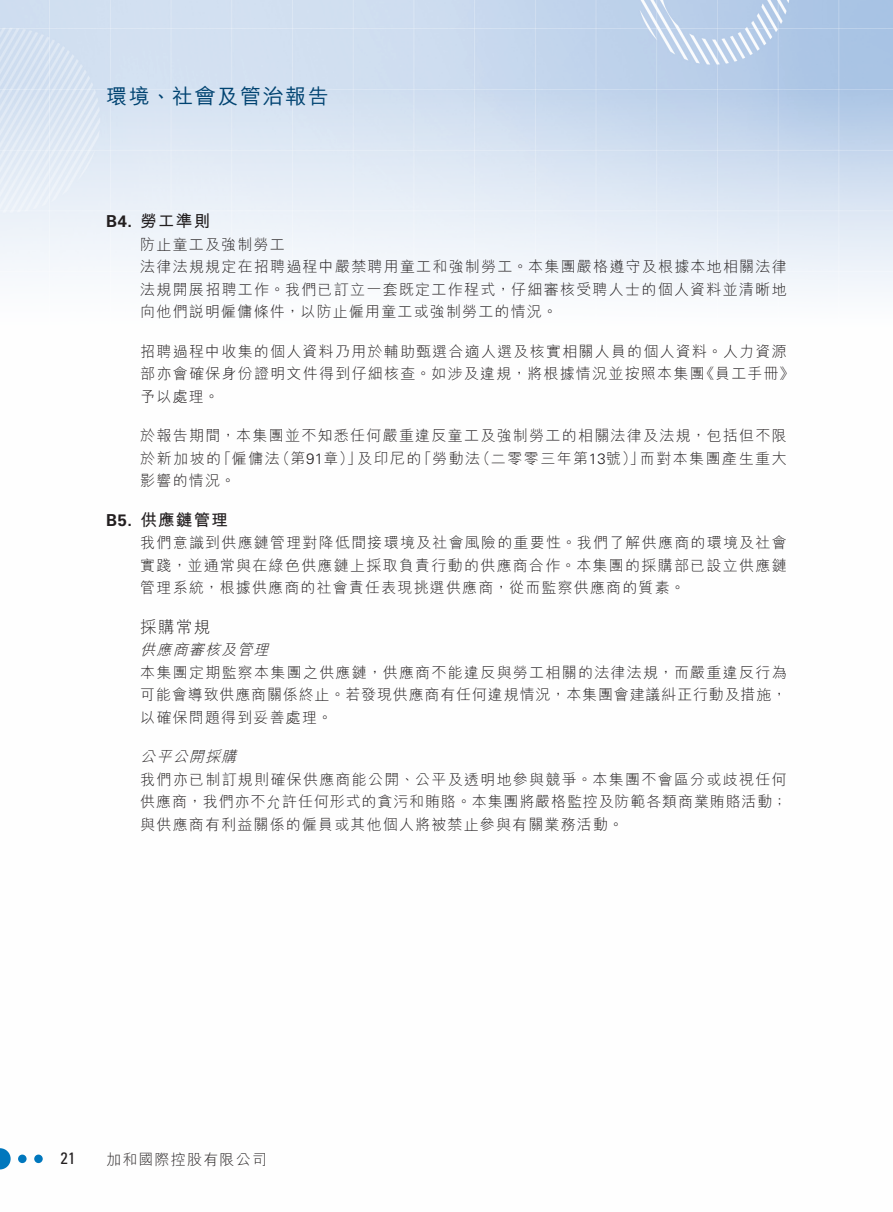
<style>
.page{position:relative;width:893px;height:1212px;background:#fff}
.page>*{position:absolute;margin:0;border:0;box-sizing:border-box;transform-origin:0 0}
.t1{font:500 21px "M Hei HK";letter-spacing:.08em;color:#004371}
.t2{font:700 16.5px "M Hei HK";letter-spacing:.08em;color:#231f20}
.t3{font:700 16.5px "Univers LT Std";color:#231f20}
.t4{font:300 16.5px "M Hei HK";color:#231f20}
.t5{font:condensed 16.5px "Univers LT Std";color:#231f20}
.t6{font:300 15px/22.5px "M Hei HK";letter-spacing:.08em;color:#231f20}
.t7{font:italic 300 15px "M Hei HK";color:#231f20}
.s1{font-family:"Univers LT Std"}
</style>
<div class="page">
<img style="left:0;top:0;width:893px;height:1170px">
<svg style="left:0;top:1148px;width:11px;height:21px"></svg>
<div style="left:18px;top:1154px;width:9px;height:9px;background:#0077bd;border-radius:50%"></div>
<svg style="left:34px;top:1154px;width:9px;height:9px"></svg>
<h1 class="t1" style="left:106px;top:81px;width:224px">環境、社會及管治報告</h1>
<p class="t3" style="left:106px;top:212px;width:27px">B4.</p>
<p class="t3" style="left:106px;top:510px;width:27px">B5.</p>
<p class="t2" style="left:140px;top:209px;width:71px">勞工準則</p>
<p class="t6" style="left:140px;top:233px;width:648px">防止童工及強制勞工<br>法律法規規定在招聘過程中嚴禁聘用童工和強制勞工。本集團嚴格遵守及根據本地相關法律法規開展招聘工作。我們已訂立一套既定工作程式，仔細審核受聘人士的個人資料並清晰地向他們說明僱傭條件，以防止僱用童工或強制勞工的情況。</p>
<p class="t6" style="left:700px;top:340px;width:96px;text-indent:-559px">招聘過程中收集的個人資料乃用於輔助甄選合適人選及核實相關人員的個人資料。人力資源《員工手冊《</p>
<p class="t6" style="left:140px;top:362px;width:566px">部亦會確保身份證明文件得到仔細核查。如涉及違規，將根據情況並按照本集團予以處理。</p>
<p class="t6" style="left:140px;top:424px;width:648px;text-align:right">於報告期間，本集團並不知悉任何嚴重違反童工及強制勞工的相關法律及法規，包括但不限而對本集團產生重大</p>
<p class="t6" style="left:216px;top:447px;width:65px">「僱傭法</p>
<p class="t6" style="left:275px;top:447px;width:88px">（第<span class="s1">91</span>章）」</p>
<p class="t6" style="left:476px;top:447px;width:171px">（二零零三年第<span class="s1">13</span>號）」</p>
<p class="t6" style="left:140px;top:447px;width:97px">於新加坡的影響的情況。</p>
<p class="t2" style="left:140px;top:508px;width:89px">供應鏈管理</p>
<p class="t6" style="left:417px;top:447px;width:65px">「勞動法</p>
<p class="t6" style="left:357px;top:447px;width:66px">及印尼的</p>
<p class="t6" style="left:140px;top:531px;width:648px;text-align:justify">我們意識到供應鏈管理對降低間接環境及社會風險的重要性。我們了解供應商的環境及社會實踐，並通常與在綠色供應鏈上採取負責行動的供應商合作。本集團的採購部已設立供應鏈管理系統，根據供應商的社會責任表現挑選供應商，從而監察供應商的質素。</p>
<p class="t4" style="left:140px;top:618px;width:71px">採購常規</p>
<p class="t7" style="left:140px;top:642px;width:134px">供應商審核及管理</p>
<p class="t6" style="left:140px;top:661px;width:648px;text-align:justify">本集團定期監察本集團之供應鏈，供應商不能違反與勞工相關的法律法規，而嚴重違反行為可能會導致供應商關係終止。若發現供應商有任何違規情況，本集團會建議糾正行動及措施，以確保問題得到妥善處理。</p>
<p class="t7" style="left:140px;top:749px;width:101px">公平公開採購</p>
<p class="t6" style="left:140px;top:768px;width:648px;text-align:justify">我們亦已制訂規則確保供應商能公開、公平及透明地參與競爭。本集團不會區分或歧視任何供應商，我們亦不允許任何形式的貪污和賄賂。本集團將嚴格監控及防範各類商業賄賂活動;與供應商有利益關係的僱員或其他個人將被禁止參與有關業務活動。</p>
<p class="t5" style="left:61px;top:1148px;width:17px">21</p>
<p class="t6" style="left:106px;top:1147px;width:162px">加和國際控股有限公司</p>
</div>
